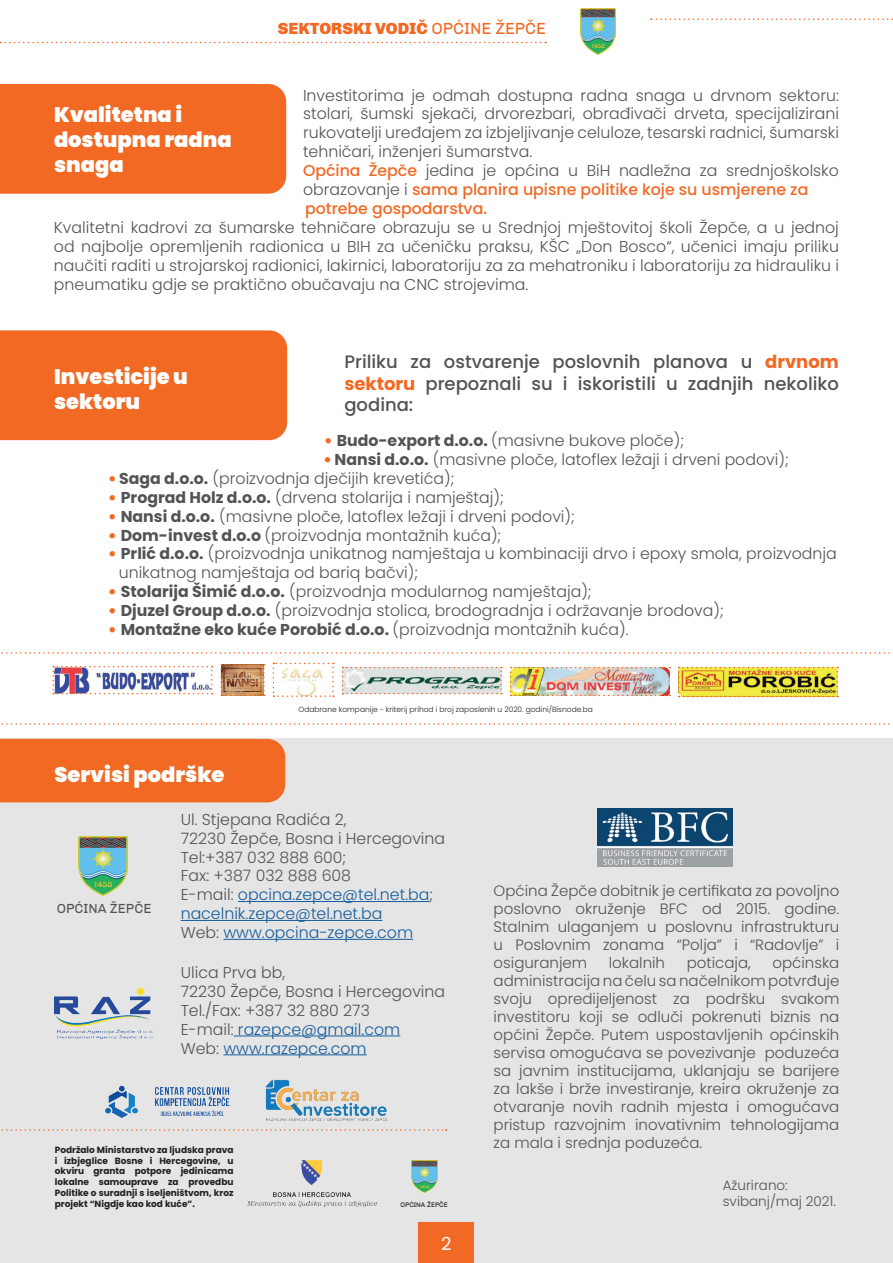
<style>
.page{position:relative;width:893px;height:1263px;background:#fff}
.page>*{position:absolute;margin:0;border:0;box-sizing:border-box;transform-origin:0 0}
.t1{font:900 21px/25.2px "Poppins";color:#fff}
.t2{font:500 18px/21.6px "Poppins";color:#515455;text-align:justify}
.t3{font:18px "Poppins";color:#fff}
.t4{font:900 16.5px "Chivo";color:#f26924}
.t5{font:300 15.75px/18.9px "Poppins";color:#515455}
.t6{font:700 15.75px "Poppins";color:#515455}
.t7{font:300 15px/18px "Poppins";color:#515455;text-align:justify}
.t8{font:300 13.5px/16.2px "Poppins";color:#515455}
.t9{font:13.5px "Chivo";color:#515455}
.t10{font:700 9px/10.8px "Poppins";color:#231f20;text-align:justify}
.t11{font:300 7.5px "Poppins";color:#231f20}
.t12{font:6.75px "Chivo";color:#14171a}
.s1{font-weight:400}
.s2{font-weight:500;color:#f16924}
.s3{font-weight:500;color:#f26924}
.s4{font-weight:700;color:#f26924}
.s5{font-weight:900;color:#f16924}
.s6{font-weight:700}
.s7{font-weight:300}
.s8{color:#175d9e}
</style>
<div class="page">
<img style="left:580px;top:9px;width:35px;height:45px">
<svg style="left:0;top:42px;width:546px;height:1px"></svg>
<svg style="left:651px;top:18px;width:242px;height:2px"></svg>
<svg style="left:1px;top:652px;width:889px;height:2px"></svg>
<svg style="left:1px;top:723px;width:889px;height:2px"></svg>
<svg style="left:342px;top:667px;width:160px;height:27px;background:#c4cbc5"></svg>
<svg style="left:52px;top:666px;width:161px;height:28px"></svg>
<img style="left:510px;top:667px;width:160px;height:29px">
<svg style="left:678px;top:667px;width:160px;height:30px;background:#cab337"></svg>
<div style="left:0;top:84px;width:286px;height:110px;background:#f26924"></div>
<div style="left:0;top:330px;width:287px;height:110px;background:#f26924"></div>
<div style="left:0;top:739px;width:893px;height:524px;background:#e4e5e4"></div>
<img style="left:265px;top:1079px;width:122px;height:42px">
<img style="left:105px;top:1085px;width:125px;height:33px">
<img style="left:55px;top:987px;width:99px;height:51px">
<img style="left:79px;top:836px;width:48px;height:60px">
<img style="left:598px;top:808px;width:135px;height:58px">
<hr style="left:238px;top:901px;width:191px;height:1px;background:#175d9e">
<hr style="left:181px;top:920px;width:201px;height:1px;background:#175d9e">
<hr style="left:223px;top:939px;width:190px;height:1px;background:#175d9e">
<hr style="left:234px;top:1035px;width:166px;height:1px;background:#175d9e">
<hr style="left:223px;top:1054px;width:144px;height:1px;background:#175d9e">
<div style="left:0;top:739px;width:285px;height:63px;background:#f26924"></div>
<svg style="left:1px;top:1129px;width:446px;height:2px"></svg>
<svg style="left:220px;top:664px;width:45px;height:32px"></svg>
<svg style="left:273px;top:663px;width:61px;height:34px"></svg>
<img style="left:411px;top:1160px;width:26px;height:32px">
<img style="left:247px;top:1160px;width:129px;height:47px">
<div style="left:419px;top:1222px;width:55px;height:41px;background:#f16924"></div>
<p class="t4" style="left:278px;top:19px;width:270px">SEKTORSKI VODIČ <span class="s1">OPĆINE ŽEPČE</span></p>
<p class="t5" style="left:303px;top:86px;width:537px">Investitorima je odmah dostupna radna snaga u drvnom sektoru: stolari, šumski sjekači, drvorezbari, obrađivači drveta, specijalizirani rukovatelji uređajem za izbjeljivanje celuloze, tesarski radnici, šumarski tehničari, inženjeri šumarstva.<br><span class="s2">Općina Žepče</span> jedina je općina u BiH nadležna za srednjoškolsko obrazovanje i <span class="s3">sama planira upisne politike koje su usmjerene za potrebe gospodarstva.</span></p>
<p class="t5" style="left:54px;top:218px;width:786px;text-align:justify">Kvalitetni kadrovi za šumarske tehničare obrazuju se u Srednjoj mještovitoj školi Žepče, a u jednoj od najbolje opremljenih radionica u BIH za učeničku praksu, KŠC „Don Bosco“, učenici imaju priliku naučiti raditi u strojarskoj radionici, lakirnici, laboratoriju za za mehatroniku i laboratoriju za hidrauliku i pneumatiku gdje se praktično obučavaju na CNC strojevima.</p>
<h1 class="t1" style="left:54px;top:102px;width:179px">Kvalitetna i dostupna radna snaga</h1>
<h1 class="t1" style="left:54px;top:364px;width:135px">Investicije u sektoru</h1>
<p class="t2" style="left:344px;top:351px;width:496px">Priliku za ostvarenje poslovnih planova u <span class="s4">drvnom sektoru</span> prepoznali su i iskoristili u zadnjih nekoliko godina:</p>
<p class="t5" style="left:324px;top:431px;width:361px"><span class="s5">•</span> <span class="s6">Budo-export d.o.o.</span> (masivne bukove ploče);</p>
<p class="t5" style="left:323px;top:450px;width:467px"><span class="s5">•</span> <span class="s6">Nansi d.o.o.</span> (masivne ploče, latoflex ležaji i drveni podovi);</p>
<p class="t5" style="left:108px;top:469px;width:348px"><span class="s5">•</span> <span class="s6">Saga d.o.o.</span> (proizvodnja dječijih krevetića);</p>
<p class="t5" style="left:108px;top:488px;width:397px"><span class="s5">•</span> <span class="s6">Prograd Holz d.o.o.</span> (drvena stolarija i namještaj);</p>
<p class="t5" style="left:108px;top:507px;width:468px"><span class="s5">•</span> <span class="s6">Nansi d.o.o.</span> (masivne ploče, latoflex ležaji i drveni podovi);</p>
<p class="t5" style="left:108px;top:526px;width:395px"><span class="s5">•</span> <span class="s6">Dom-invest d.o.o</span> (proizvodnja montažnih kuća);</p>
<p class="t5" style="left:119px;top:545px;width:720px;text-indent:-11px"><span class="s5">•</span> <span class="s6">Prlić d.o.o.</span> (proizvodnja unikatnog namještaja u kombinaciji drvo i epoxy smola, proizvodnja unikatnog namještaja od bariq bačvi);</p>
<p class="t5" style="left:108px;top:582px;width:485px"><span class="s5">•</span> <span class="s6">Stolarija Šimić d.o.o.</span> (proizvodnja modularnog namještaja);</p>
<p class="t5" style="left:108px;top:601px;width:617px"><span class="s5">•</span> <span class="s6">Djuzel Group d.o.o.</span> (proizvodnja stolica, brodogradnja i održavanje brodova);</p>
<p class="t6" style="left:108px;top:620px;width:522px"><span class="s5">•</span> Montažne eko kuće Porobić d.o.o. <span class="s7">(proizvodnja montažnih kuća).</span></p>
<h1 class="t1" style="left:54px;top:762px;width:172px">Servisi podrške</h1>
<p class="t11" style="left:298px;top:705px;width:296px">Odabrane kompanije - kriterij prihod i broj zaposlenih u 2020. godini/Bisnode.ba</p>
<p class="t9" style="left:57px;top:900px;width:96px">OPĆINA ŽEPČE</p>
<p class="t5" style="left:181px;top:810px;width:266px">Ul. Stjepana Radića 2,<br>72230 Žepče, Bosna i Hercegovina<br>Tel:+387 032 888 600;<br>Fax: +387 032 888 608<br>E-mail: <span class="s8">opcina.zepce@tel.net.ba</span>; <span class="s8">nacelnik.zepce@tel.net.ba<br></span>Web: <span class="s8">www.opcina-zepce.com</span></p>
<p class="t5" style="left:181px;top:963px;width:266px">Ulica Prva bb,<br>72230 Žepče, Bosna i Hercegovina<br>Tel./Fax: +387 32 880 273<br>E-mail: <span class="s8">razepce@gmail.com<br></span>Web: <span class="s8">www.razepce.com</span></p>
<p class="t10" style="left:55px;top:1144px;width:180px">Podržalo Ministarstvo za ljudska prava i izbjeglice Bosne i Hercegovine, u okviru granta potpore jedinicama lokalne samouprave za provedbu Politike o suradnji s iseljeništvom, kroz projekt “Nigdje kao kod kuće”.</p>
<p class="t12" style="left:400px;top:1200px;width:49px">OPĆINA ŽEPČE</p>
<p class="t3" style="left:441px;top:1234px;width:12px">2</p>
<p class="t7" style="left:494px;top:882px;width:347px">Općina Žepče dobitnik je certifikata za povoljno poslovno okruženje BFC od 2015. godine.<br>Stalnim ulaganjem u poslovnu infrastrukturu u Poslovnim zonama “Polja” i “Radovlje” i osiguranjem</p>
<p class="t7" style="left:494px;top:954px;width:347px;text-indent:279px">općinska administracija na čelu sa načelnikom potvrđuje svoju opredijeljenost za podršku svakom investitoru koji se odluči pokrenuti biznis na općini Žepče. Putem uspostavljenih općinskih servisa omogućava se povezivanje poduzeća sa javnim institucijama, uklanjaju se barijere za lakše i brže investiranje, kreira okruženje za otvaranje novih radnih mjesta i omogućava pristup razvojnim inovativnim tehnologijama za mala i srednja poduzeća.</p>
<p class="t7" style="left:609px;top:954px;width:58px">lokalnih</p>
<p class="t7" style="left:687px;top:954px;width:66px">poticaja,</p>
<p class="t8" style="left:723px;top:1177px;width:115px">Ažurirano: svibanj/maj 2021.</p>
</div>
